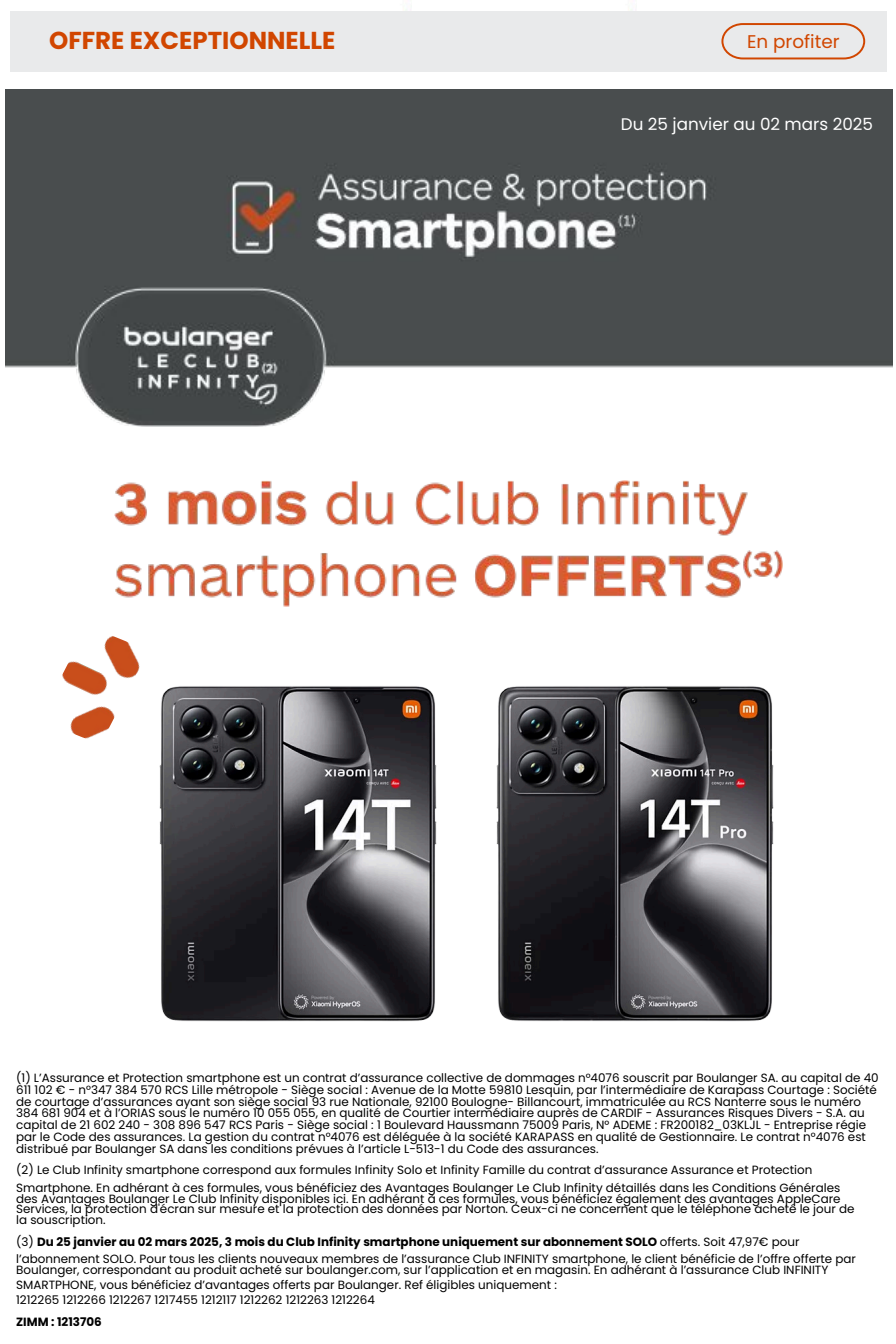
<style>
.page{position:relative;width:896px;height:1344px;background:#fff}
.page>*{position:absolute;margin:0;border:0;box-sizing:border-box;transform-origin:0 0}
.t1{font:700 24.5px "Poppins";color:#d14600}
.t2{font:18.38px "Poppins";color:#d14600}
.t3{font:16.8px "Poppins";color:#fff}
.t4{font:11.9px/11.9px "Poppins";color:#000}
.t5{font:700 11.9px "Poppins";color:#000}
.s1{font-weight:400}
</style>
<div class="page">
<div style="left:10px;top:11px;width:877px;height:60px;background:#e9eaeb"></div>
<svg style="left:721px;top:23px;width:144px;height:36px"></svg>
<img style="left:5px;top:90px;width:887px;height:336px">
<div style="left:495px;top:101px;width:386px;height:82px;background:#494d4e"></div>
<img style="left:62px;top:636px;width:78px;height:103px">
<img style="left:130px;top:685px;width:644px;height:337px">
<img style="left:115px;top:481px;width:667px;height:125px">
<p class="t1" style="left:49px;top:23px;width:288px">OFFRE EXCEPTIONNELLE</p>
<p class="t2" style="left:747px;top:28px;width:94px">En profiter</p>
<h1 class="t3" style="left:621px;top:113px;width:254px">Du 25 janvier au 02 mars 2025</h1>
<p class="t4" style="left:16px;top:1072px;width:864px">(1) L’Assurance et Protection smartphone est un contrat d’assurance collective de dommages n°4076 souscrit par Boulanger SA. au capital de 40<br>611 102 € - n°347 384 570 RCS Lille métropole - Siège social : Avenue de la Motte 59810 Lesquin, par l’intermédiaire de Karapass Courtage : Société de courtage d’assurances ayant son siège social 93 rue Nationale, 92100 Boulogne- Billancourt, immatriculée au RCS Nanterre sous le numéro 384 681 904 et à l’ORIAS sous le numéro 10 055 055, en qualité de Courtier intermédiaire auprès de CARDIF - Assurances Risques Divers - S.A. au capital de 21 602 240 - 308 896 547 RCS Paris - Siège social : 1 Boulevard Haussmann 75009 Paris, N° ADEME : FR200182_03KLJL - Entreprise régie par le Code des assurances. La gestion du contrat n°4076 est déléguée à la société KARAPASS en qualité de Gestionnaire. Le contrat n°4076 est distribué par Boulanger SA dans les conditions prévues à l’article L-513-1 du Code des assurances.</p>
<p class="t4" style="left:16px;top:1164px;width:798px">(2) Le Club Infinity smartphone correspond aux formules Infinity Solo et Infinity Famille du contrat d’assurance Assurance et Protection</p>
<p class="t4" style="left:16px;top:1182px;width:825px">Smartphone. En adhérant à ces formules, vous bénéficiez des Avantages Boulanger Le Club Infinity détaillés dans les Conditions Générales</p>
<h2 class="t4" style="left:16px;top:1193px;width:826px">des Avantages Boulanger Le Club Infinity disponibles ici. En adhérant à ces formules, vous bénéficiez également des avantages AppleCare</h2>
<p class="t4" style="left:16px;top:1203px;width:840px">Services, la protection d'écran sur mesure et la protection des données par Norton. Ceux-ci ne concernent que le téléphone acheté le jour de</p>
<p class="t4" style="left:16px;top:1214px;width:91px">la souscription.</p>
<p class="t5" style="left:16px;top:1233px;width:785px"><span class="s1">(3)</span> Du 25 janvier au 02 mars 2025, 3 mois du Club Infinity smartphone uniquement sur abonnement SOLO <span class="s1">offerts. Soit 47,97€ pour</span></p>
<p class="t4" style="left:16px;top:1253px;width:841px">l’abonnement SOLO. Pour tous les clients nouveaux membres de l’assurance Club INFINITY smartphone, le client bénéficie de l’offre offerte par</p>
<p class="t4" style="left:16px;top:1264px;width:813px">Boulanger, correspondant au produit acheté sur boulanger.com, sur l’application et en magasin. En adhérant à l’assurance Club INFINITY</p>
<p class="t4" style="left:16px;top:1279px;width:542px">SMARTPHONE, vous bénéficiez d’avantages offerts par Boulanger. Ref éligibles uniquement :</p>
<p class="t4" style="left:16px;top:1294px;width:360px">1212265 1212266 1212267 1217455 1212117 1212262 1212263 1212264</p>
<p class="t5" style="left:16px;top:1314px;width:87px">ZIMM : 1213706</p>
</div>
